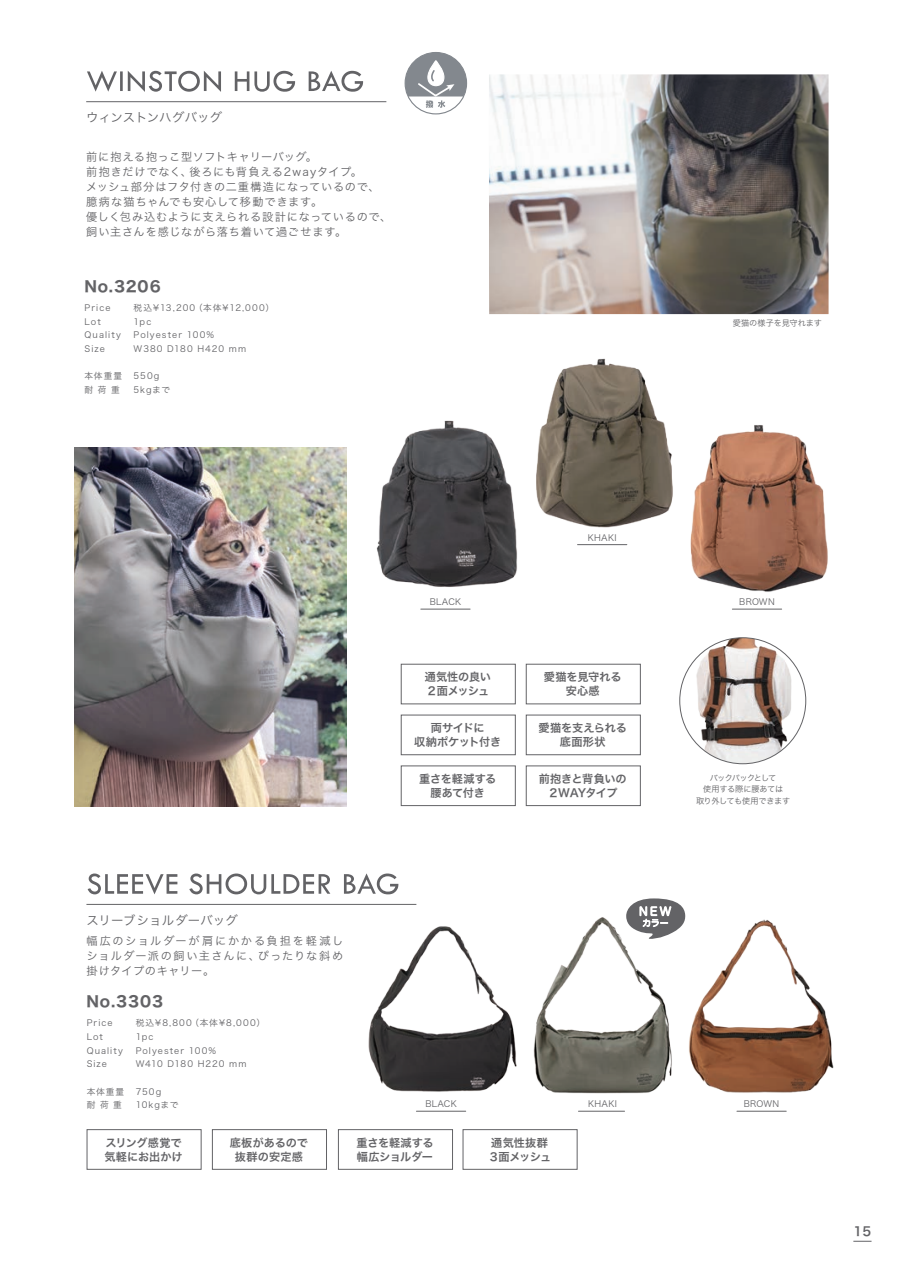
<style>
.page{position:relative;width:903px;height:1275px;background:#fff}
.page>*{position:absolute;margin:0;border:0;box-sizing:border-box;transform-origin:0 0}
.t1{font:14.88px "Hiragino Sans W7";letter-spacing:.06em;color:#636366}
.t2{font:12.42px "Hira Kaku Pro W3";letter-spacing:.025em;color:#636366}
.t3{font:12.42px "Hira Kaku Pro W3";letter-spacing:.005em;color:#636366}
.t4{font:12.42px "Hira Kaku Pro W6";color:#636366}
.t5{font:11.2px/14.9px "Hira Kaku Pro W3";letter-spacing:.07em;color:#636366}
.t6{font:11.2px/13.7px "Hira Kaku Pro W6";letter-spacing:-.015em;color:#636366}
.t7{font:11.2px/13.7px "Hira Kaku Pro W6";letter-spacing:-.035em;color:#636366;text-align:center}
.t8{font:11.2px/13.7px "Hira Kaku Pro W6";letter-spacing:.015em;color:#636366;text-align:center}
.t9{font:11.2px/13.7px "Hira Kaku Pro W6";letter-spacing:-.04em;color:#636366}
.t10{font:11.2px/13.7px "Hira Kaku Pro W6";letter-spacing:.01em;color:#636366;text-align:center}
.t11{font:8.75px "Hiragino Sans W3";letter-spacing:.125em;color:#636366}
.t12{font:8.75px "Hira Kaku Pro W3";letter-spacing:.03em;color:#636366}
.t13{font:8.75px "Hiragino Sans W3";letter-spacing:.1em;color:#636366}
.t14{font:8.22px/11.2px "Hira Kaku Pro W3";letter-spacing:-.05em;color:#636366;text-align:center}
.t15{font:8.22px "Hira Kaku Pro W3";letter-spacing:-.01em;color:#636366}
</style>
<div class="page">
<svg style="left:87px;top:71px;width:276px;height:21px"></svg>
<hr style="left:86px;top:101px;width:300px;height:1px;background:#636366">
<div style="left:405px;top:52px;width:61px;height:62px;background:#83888e;border-radius:50%"></div>
<svg style="left:428px;top:61px;width:16px;height:25px"></svg>
<div style="left:427px;top:60px;width:18px;height:26px;border:1px solid #fff;border-radius:8px"></div>
<svg style="left:408px;top:69px;width:55px;height:45px"></svg>
<div style="left:405px;top:52px;width:62px;height:62px;border:1px solid #83888e;border-radius:50%"></div>
<div style="left:87px;top:1129px;width:114px;height:40px;border:1px solid #636366"></div>
<div style="left:338px;top:1129px;width:115px;height:40px;border:1px solid #636366"></div>
<div style="left:212px;top:1129px;width:115px;height:40px;border:1px solid #636366"></div>
<div style="left:463px;top:1129px;width:114px;height:40px;border:1px solid #636366"></div>
<svg style="left:88px;top:873px;width:310px;height:21px"></svg>
<hr style="left:86px;top:904px;width:330px;height:1px;background:#636366">
<img style="left:368px;top:926px;width:149px;height:186px">
<img style="left:689px;top:919px;width:145px;height:174px">
<img style="left:533px;top:917px;width:139px;height:177px">
<hr style="left:416px;top:1111px;width:50px;height:1px;background:#636366">
<hr style="left:737px;top:1111px;width:49px;height:1px;background:#636366">
<hr style="left:578px;top:1111px;width:46px;height:1px;background:#636366">
<svg style="left:626px;top:898px;width:60px;height:41px"></svg>
<img style="left:489px;top:74px;width:339px;height:240px">
<div style="left:401px;top:664px;width:114px;height:40px;border:1px solid #636366"></div>
<div style="left:401px;top:715px;width:114px;height:40px;border:1px solid #636366"></div>
<div style="left:401px;top:766px;width:114px;height:40px;border:1px solid #636366"></div>
<div style="left:526px;top:664px;width:114px;height:40px;border:1px solid #636366"></div>
<div style="left:526px;top:715px;width:114px;height:40px;border:1px solid #636366"></div>
<div style="left:526px;top:766px;width:114px;height:40px;border:1px solid #636366"></div>
<img style="left:680px;top:638px;width:126px;height:126px;border-radius:63px">
<img style="left:74px;top:447px;width:272px;height:359px">
<img style="left:376px;top:420px;width:141px;height:167px">
<img style="left:510px;top:358px;width:154px;height:182px">
<img style="left:664px;top:423px;width:164px;height:169px">
<hr style="left:421px;top:609px;width:49px;height:1px;background:#636366">
<hr style="left:732px;top:609px;width:50px;height:1px;background:#636366">
<hr style="left:577px;top:544px;width:50px;height:1px;background:#636366">
<svg style="left:853px;top:1241px;width:18px;height:1px"></svg>
<p class="t3" style="left:86px;top:107px;width:138px">ウィンストンハグバッグ</p>
<p class="t5" style="left:86px;top:149px;width:307px">前に抱える抱っこ型ソフトキャリーバッグ。<br>前抱きだけでなく、後ろにも背負える2wayタイプ。<br>メッシュ部分はフタ付きの二重構造になっているので、臆病な猫ちゃんでも安心して移動できます。<br>優しく包み込むように支えられる設計になっているので、飼い主さんを感じながら落ち着いて過ごせます。</p>
<h1 class="t1" style="left:84px;top:275px;width:78px">No.3206</h1>
<p class="t11" style="left:85px;top:300px;width:28px">Price</p>
<p class="t11" style="left:134px;top:300px;width:142px">税込¥13,200（本体¥12,000）</p>
<p class="t11" style="left:85px;top:314px;width:18px">Lot</p>
<p class="t11" style="left:134px;top:314px;width:19px">1pc</p>
<p class="t11" style="left:85px;top:327px;width:38px">Quality</p>
<p class="t11" style="left:134px;top:327px;width:82px">Polyester 100%</p>
<p class="t11" style="left:85px;top:341px;width:22px">Size</p>
<p class="t11" style="left:134px;top:341px;width:114px">W380 D180 H420 mm</p>
<p class="t11" style="left:85px;top:368px;width:39px">本体重量</p>
<p class="t11" style="left:134px;top:368px;width:27px">550g</p>
<p class="t11" style="left:85px;top:382px;width:37px">耐荷重</p>
<p class="t11" style="left:134px;top:382px;width:38px">5kgまで</p>
<p class="t15" style="left:733px;top:316px;width:91px">愛猫の様子を見守れます</p>
<p class="t12" style="left:588px;top:530px;width:30px">KHAKI</p>
<p class="t12" style="left:430px;top:594px;width:33px">BLACK</p>
<p class="t12" style="left:739px;top:594px;width:37px">BROWN</p>
<p class="t2" style="left:86px;top:909px;width:153px">スリーブショルダーバッグ</p>
<p class="t5" style="left:86px;top:932px;width:258px;text-align:justify">幅広のショルダーが肩にかかる負担を軽減しショルダー派の飼い主さんに、ぴったりな斜め掛けタイプのキャリー。</p>
<h1 class="t1" style="left:86px;top:990px;width:78px">No.3303</h1>
<p class="t11" style="left:87px;top:1015px;width:28px">Price</p>
<p class="t11" style="left:136px;top:1015px;width:131px">税込¥8,800（本体¥8,000）</p>
<p class="t11" style="left:87px;top:1029px;width:18px">Lot</p>
<p class="t11" style="left:136px;top:1029px;width:19px">1pc</p>
<p class="t11" style="left:87px;top:1043px;width:38px">Quality</p>
<p class="t11" style="left:136px;top:1043px;width:82px">Polyester 100%</p>
<p class="t11" style="left:87px;top:1056px;width:22px">Size</p>
<p class="t13" style="left:136px;top:1056px;width:112px">W410 D180 H220 mm</p>
<p class="t11" style="left:87px;top:1083px;width:39px">本体重量</p>
<p class="t11" style="left:136px;top:1083px;width:27px">750g</p>
<p class="t11" style="left:87px;top:1097px;width:37px">耐荷重</p>
<p class="t11" style="left:136px;top:1097px;width:44px">10kgまで</p>
<p class="t9" style="left:425px;top:670px;width:68px">通気性の良い<br>２面メッシュ</p>
<p class="t7" style="left:414px;top:721px;width:89px">両サイドに<br>収納ポケット付き</p>
<p class="t6" style="left:419px;top:772px;width:79px;text-align:center">重さを軽減する腰あて付き</p>
<p class="t6" style="left:544px;top:670px;width:79px;text-align:center">愛猫を見守れる安心感</p>
<p class="t10" style="left:539px;top:721px;width:90px">愛猫を支えられる底面形状</p>
<p class="t7" style="left:539px;top:772px;width:89px">前抱きと背負いの<br>２WAYタイプ</p>
<p class="t14" style="left:696px;top:772px;width:96px">バックパックとして<br>使用する際に腰あては<br>取り外しても使用できます</p>
<p class="t12" style="left:425px;top:1096px;width:33px">BLACK</p>
<p class="t12" style="left:588px;top:1096px;width:30px">KHAKI</p>
<p class="t12" style="left:744px;top:1096px;width:37px">BROWN</p>
<p class="t6" style="left:104px;top:1135px;width:80px">スリング感覚で気軽にお出かけ</p>
<p class="t6" style="left:356px;top:1135px;width:79px">重さを軽減する幅広ショルダー</p>
<p class="t8" style="left:230px;top:1135px;width:80px">底板があるので抜群の安定感</p>
<p class="t6" style="left:488px;top:1135px;width:65px">通気性抜群<br>３面メッシュ</p>
<p class="t4" style="left:853px;top:1220px;width:19px">15</p>
</div>
